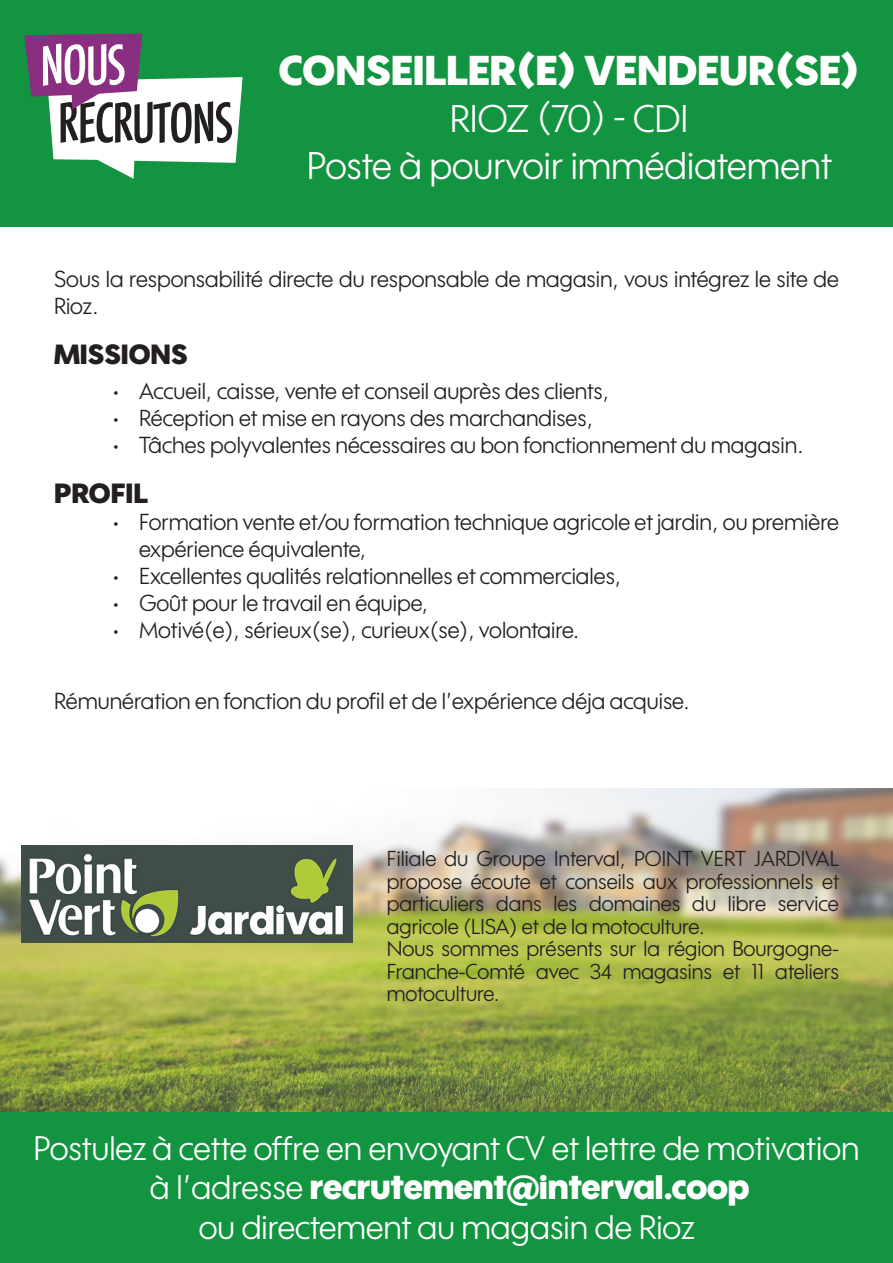
<style>
.page{position:relative;width:893px;height:1263px;background:#fff}
.page>*{position:absolute;margin:0;border:0;box-sizing:border-box;transform-origin:0 0}
.t1{font:900 40.5px "Wes FYW03";color:#fff}
.t2{font:37.5px "Wes FYW03";color:#fff}
.t3{font:33px/39.6px "Wes FYW03";color:#fff;text-align:center}
.t4{font:900 27px "Wes FYW03";color:#231f20}
.t5{font:22.5px/27px "Wes FYW03";color:#231f20}
.t6{font:21px/22.5px "Wes FYW03";color:#231f20;text-align:justify}
.s1{font-weight:900}
</style>
<div class="page">
<img style="left:0;top:789px;width:893px;height:323px">
<div style="left:0;top:1112px;width:893px;height:151px;background:#139440"></div>
<div style="left:0;top:0;width:893px;height:226px;background:#139440"></div>
<svg style="left:24px;top:34px;width:219px;height:145px"></svg>
<img style="left:21px;top:845px;width:332px;height:98px">
<p class="t1" style="left:279px;top:45px;width:582px">CONSEILLER(E) VENDEUR(SE)</p>
<p class="t2" style="left:450px;top:95px;width:240px">RIOZ (70) - CDI</p>
<p class="t2" style="left:307px;top:142px;width:526px">Poste à pourvoir immédiatement</p>
<p class="t5" style="left:54px;top:265px;width:786px">Sous la responsabilité directe du responsable de magasin, vous intégrez le site de<br>Rioz.</p>
<p class="t4" style="left:54px;top:337px;width:135px">MISSIONS</p>
<p class="t5" style="left:112px;top:377px;width:499px">• Accueil, caisse, vente et conseil auprès des clients,</p>
<p class="t5" style="left:112px;top:404px;width:483px">• Réception et mise en rayons des marchandises,</p>
<p class="t5" style="left:112px;top:431px;width:693px">• Tâches polyvalentes nécessaires au bon fonctionnement du magasin.</p>
<p class="t4" style="left:54px;top:476px;width:95px">PROFIL</p>
<p class="t5" style="left:139px;top:508px;width:701px;text-indent:-27px">• Formation vente et/ou formation technique agricole et jardin, ou première expérience équivalente,</p>
<p class="t5" style="left:112px;top:562px;width:511px">• Excellentes qualités relationnelles et commerciales,</p>
<p class="t5" style="left:112px;top:589px;width:318px">• Goût pour le travail en équipe,</p>
<p class="t5" style="left:112px;top:616px;width:469px">• Motivé(e), sérieux(se), curieux(se), volontaire.</p>
<p class="t5" style="left:54px;top:687px;width:637px">Rémunération en fonction du profil et de l’expérience déja acquise.</p>
<p class="t6" style="left:387px;top:847px;width:454px">Filiale du Groupe Interval, POINT VERT JARDIVAL propose écoute et conseils aux professionnels et particuliers dans les domaines du libre service agricole (LISA) et de la motoculture.</p>
<p class="t6" style="left:387px;top:937px;width:454px">Nous sommes présents sur la région Bourgogne-Franche-Comté avec 34 magasins et 11 ateliers motoculture.</p>
<p class="t3" style="left:34px;top:1127px;width:827px">Postulez à cette offre en envoyant CV et lettre de motivation à l’adresse <span class="s1">recrutement@interval.coop</span></p>
<p class="t3" style="left:199px;top:1206px;width:497px">ou directement au magasin de Rioz</p>
</div>
